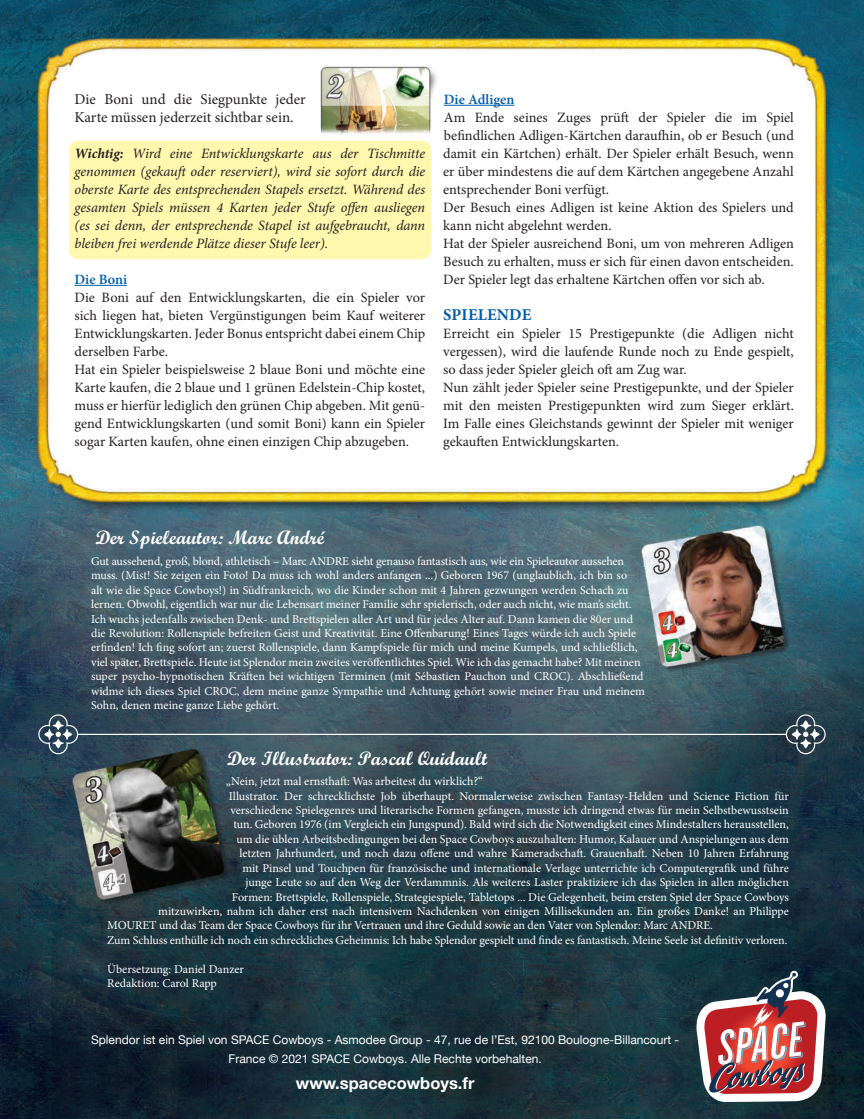
<style>
.page{position:relative;width:864px;height:1119px;background:#fff}
.page>*{position:absolute;margin:0;border:0;box-sizing:border-box;transform-origin:0 0}
.t1{font:700 19.5px "Script";color:#fff}
.t2{font:700 16.5px "Helvetica Neue";color:#fff}
.t3{font:700 16.5px "Minion Pro";letter-spacing:.01em;color:#015dac}
.t4{font:15px/18px "Minion Pro";color:#231f20}
.t5{font:14.25px/18px "Minion Pro";color:#231f20}
.t6{font:italic 14.25px/18px "Minion Pro";letter-spacing:-.005em;color:#231f20;text-align:justify}
.t7{font:600 14.25px "Minion Pro";color:#015dac}
.t8{font:12px/14.4px "Minion Pro";letter-spacing:-.005em;color:#fff}
.t9{font:12px/19.5px "Helvetica Neue";color:#fff;text-align:center}
.s1{font-weight:700}
</style>
<div class="page">
<img style="left:0;top:0;width:863px;height:1118px">
<p class="t4" style="left:75px;top:90px;width:232px">Die Boni und die Siegpunkte jeder<br>Karte müssen jederzeit sichtbar sein.</p>
<p class="t6" style="left:75px;top:144px;width:352px"><span class="s1">Wichtig:</span> Wird eine Entwicklungskarte aus der Tischmitte genommen (gekauft oder reserviert), wird sie sofort durch die oberste Karte des entsprechenden Stapels ersetzt. Während des gesamten Spiels müssen 4 Karten jeder Stufe offen ausliegen (es sei denn, der entsprechende Stapel ist aufgebraucht, dann bleiben frei werdende Plätze dieser Stufe leer).</p>
<p class="t7" style="left:75px;top:269px;width:54px">Die Boni</p>
<p class="t5" style="left:75px;top:288px;width:352px">Die Boni auf den Entwicklungskarten, die ein Spieler vor sich liegen hat, bieten Vergünstigungen beim Kauf weiterer Entwicklungskarten. Jeder Bonus entspricht dabei einem Chip derselben Farbe.<br>Hat ein Spieler beispielsweise 2 blaue Boni und möchte eine Karte kaufen, die 2 blaue und 1 grünen Edelstein-Chip kostet, muss er hierfür lediglich den grünen Chip abgeben. Mit genü&shy;gend Entwicklungskarten (und somit Boni) kann ein Spieler sogar Karten kaufen, ohne einen einzigen Chip abzugeben.</p>
<p class="t7" style="left:443px;top:89px;width:72px">Die Adligen</p>
<p class="t5" style="left:443px;top:108px;width:352px">Am Ende seines Zuges prüft der Spieler die im Spiel befindlichen Adligen-Kärtchen daraufhin, ob er Besuch (und damit ein Kärtchen) erhält. Der Spieler erhält Besuch, wenn er über mindestens die auf dem Kärtchen angegebene Anzahl entsprechender Boni verfügt.<br>Der Besuch eines Adligen ist keine Aktion des Spielers und kann nicht abgelehnt werden.<br>Hat der Spieler ausreichend Boni, um von mehreren Adligen Besuch zu erhalten, muss er sich für einen davon entscheiden.<br>Der Spieler legt das erhaltene Kärtchen offen vor sich ab.</p>
<h2 class="t3" style="left:443px;top:303px;width:89px">SPIELENDE</h2>
<p class="t5" style="left:443px;top:324px;width:352px">Erreicht ein Spieler 15 Prestigepunkte (die Adligen nicht vergessen), wird die laufende Runde noch zu Ende gespielt, so dass jeder Spieler gleich oft am Zug war.<br>Nun zählt jeder Spieler seine Prestigepunkte, und der Spieler mit den meisten Prestigepunkten wird zum Sieger erklärt.<br>Im Falle eines Gleichstands gewinnt der Spieler mit weniger gekauften Entwicklungskarten.</p>
<h1 class="t1" style="left:95px;top:526px;width:230px">Der Spieleautor: Marc André</h1>
<p class="t8" style="left:91px;top:554px;width:555px">Gut aussehend, groß, blond, athletisch – Marc ANDRE sieht genauso fantastisch aus, wie ein Spieleautor aussehen muss. (Mist! Sie zeigen ein Foto! Da muss ich wohl anders anfangen ...) Geboren 1967 (unglaublich, ich bin so<br>alt wie die Space Cowboys!) in Südfrankreich, wo die Kinder schon mit 4 Jahren gezwungen werden Schach zu lernen. Obwohl, eigentlich war nur die Lebensart meiner Familie sehr spielerisch, oder auch nicht, wie man’s sieht.<br>Ich wuchs jedenfalls zwischen Denk- und Brettspielen aller Art und für jedes Alter auf. Dann kamen die 80er und die Revolution: Rollenspiele befreiten Geist und Kreativität. Eine Offenbarung! Eines Tages würde ich auch Spiele erfinden! Ich fing sofort an; zuerst Rollenspiele, dann Kampfspiele für mich und meine Kumpels, und schließlich, viel später, Brettspiele. Heute ist Splendor mein zweites veröffentlichtes Spiel. Wie ich das gemacht habe? Mit meinen super psycho-hypnotischen Kräften bei wichtigen Terminen (mit Sébastien Pauchon und CROC). Abschließend widme ich dieses Spiel CROC, dem meine ganze Sympathie und Achtung gehört sowie meiner Frau und meinem Sohn, denen meine ganze Liebe gehört.</p>
<h1 class="t1" style="left:227px;top:746px;width:261px">Der Illustrator: Pascal Quidault</h1>
<p class="t8" style="left:226px;top:774px;width:258px">„Nein, jetzt mal ernsthaft: Was arbeitest du wirklich?“</p>
<p class="t8" style="left:229px;top:788px;width:561px">Illustrator. Der schrecklichste Job überhaupt. Normalerweise zwischen Fantasy-Helden und Science Fiction für</p>
<p class="t8" style="left:230px;top:803px;width:559px">verschiedene Spielegenres und literarische Formen gefangen, musste ich dringend etwas für mein Selbstbewusstsein</p>
<p class="t8" style="left:233px;top:817px;width:556px">tun. Geboren 1976 (im Vergleich ein Jungspund). Bald wird sich die Notwendigkeit eines Mindestalters herausstellen,</p>
<p class="t8" style="left:236px;top:831px;width:554px">um die üblen Arbeitsbedingungen bei den Space Cowboys auszuhalten: Humor, Kalauer und Anspielungen aus dem</p>
<p class="t8" style="left:239px;top:846px;width:550px">letzten Jahrhundert, und noch dazu offene und wahre Kameradschaft. Grauenhaft. Neben 10 Jahren Erfahrung</p>
<p class="t8" style="left:242px;top:860px;width:548px">mit Pinsel und Touchpen für französische und internationale Verlage unterrichte ich Computergrafik und führe</p>
<p class="t8" style="left:245px;top:875px;width:544px">junge Leute so auf den Weg der Verdammnis. Als weiteres Laster praktiziere ich das Spielen in allen möglichen</p>
<p class="t8" style="left:232px;top:889px;width:558px">Formen: Brettspiele, Rollenspiele, Strategiespiele, Tabletops ... Die Gelegenheit, beim ersten Spiel der Space Cowboys</p>
<p class="t8" style="left:158px;top:903px;width:632px">mitzuwirken, nahm ich daher erst nach intensivem Nachdenken von einigen Millisekunden an. Ein großes Danke! an Philippe</p>
<p class="t8" style="left:107px;top:918px;width:607px">MOURET und das Team der Space Cowboys für ihr Vertrauen und ihre Geduld sowie an den Vater von Splendor: Marc ANDRE.</p>
<p class="t8" style="left:107px;top:932px;width:681px">Zum Schluss enthülle ich noch ein schreckliches Geheimnis: Ich habe Splendor gespielt und finde es fantastisch. Meine Seele ist definitiv verloren.</p>
<p class="t8" style="left:107px;top:961px;width:138px">Übersetzung: Daniel Danzer<br>Redaktion: Carol Rapp</p>
<p class="t9" style="left:91px;top:1030px;width:589px">Splendor ist ein Spiel von SPACE Cowboys - Asmodee Group - 47, rue de l’Est, 92100 Boulogne-Billancourt -<br>France © 2021 SPACE Cowboys. Alle Rechte vorbehalten.</p>
<h2 class="t2" style="left:296px;top:1069px;width:180px">www.spacecowboys.fr</h2>
</div>
